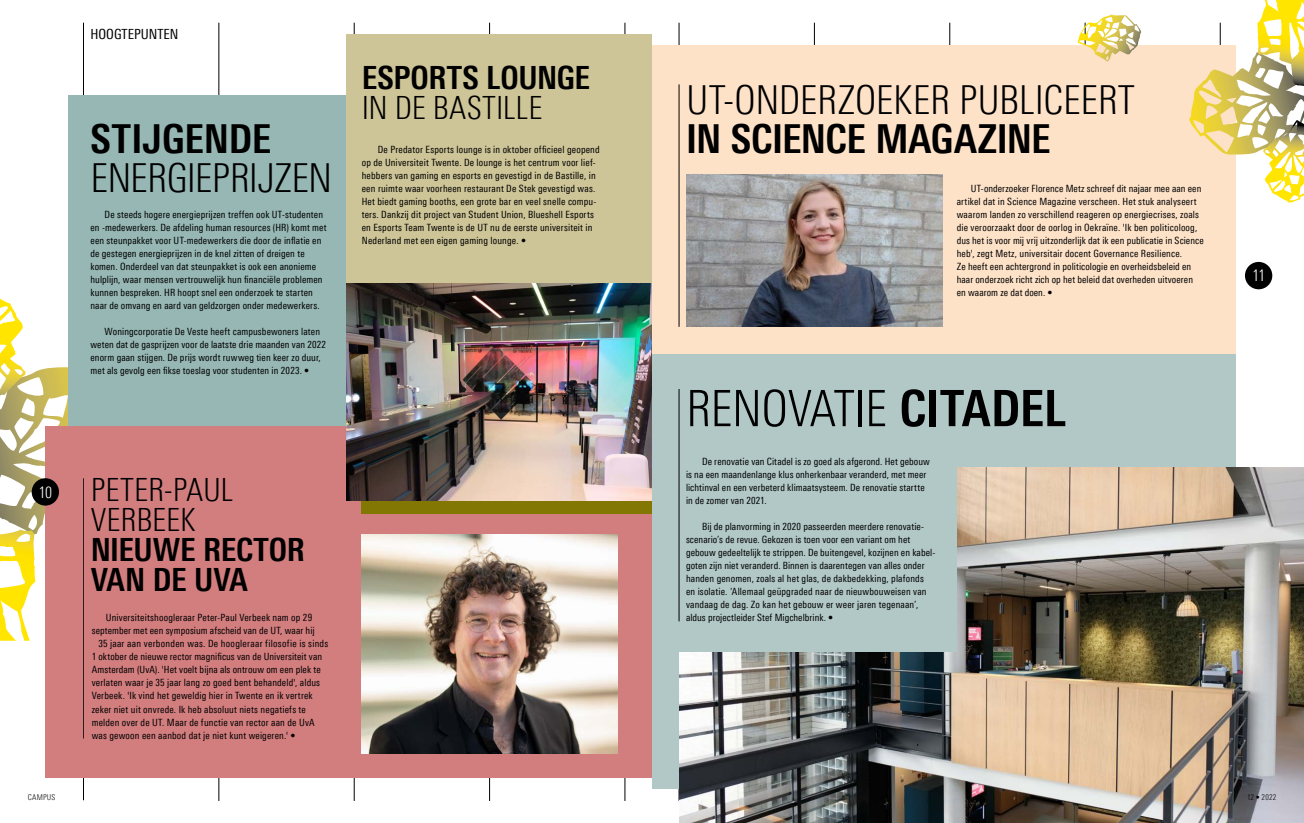
<style>
.page{position:relative;width:1304px;height:823px;background:#fff}
.page>*{position:absolute;margin:0;border:0;box-sizing:border-box;transform-origin:0 0}
.t1{font:300 50px "Linotype Univers 320 Cn";letter-spacing:-.02em;color:#000}
.t2{font:300 40px/39px "Linotype Univers 320 Cn";letter-spacing:-.015em;color:#000}
.t3{font:700 32px/30px "Linotype Univers 620 Cn";letter-spacing:-.01em;color:#000}
.t4{font:300 16px "Linotype Univers 320 Cn";color:#fff}
.t5{font:14px "Linotype Univers 420 Cn";color:#000}
.t6{font:10px/13px "Linotype Univers 420 Cn";letter-spacing:.015em;color:#000}
.t7{font:300 8px "Linotype Univers 320 Cn";letter-spacing:.03em;color:#000}
.s1{font-family:"Linotype Univers 620 Cn";font-weight:700}
.s2{font-family:"Linotype Univers 320 Cn";font-weight:300}
</style>
<div class="page">
<hr style="left:83px;top:23px;width:1px;height:776px;background:#000">
<hr style="left:354px;top:23px;width:1px;height:777px;background:#000">
<hr style="left:219px;top:23px;width:1px;height:777px;background:#000">
<hr style="left:489px;top:23px;width:1px;height:777px;background:#000">
<hr style="left:625px;top:23px;width:1px;height:777px;background:#000">
<hr style="left:950px;top:23px;width:1px;height:777px;background:#000">
<hr style="left:679px;top:23px;width:1px;height:777px;background:#000">
<hr style="left:814px;top:23px;width:1px;height:777px;background:#000">
<div style="left:652px;top:45px;width:584px;height:309px;background:#fde2c8"></div>
<svg style="left:1189px;top:0;width:115px;height:202px"></svg>
<svg style="left:1078px;top:15px;width:63px;height:46px"></svg>
<svg style="left:0;top:298px;width:68px;height:342px"></svg>
<div style="left:45px;top:426px;width:608px;height:351px;background:#d27d7e"></div>
<div style="left:652px;top:354px;width:584px;height:434px;background:#b1c8c6"></div>
<div style="left:361px;top:500px;width:291px;height:13px;background:#837704"></div>
<div style="left:68px;top:96px;width:293px;height:330px;background:#96b7b4"></div>
<div style="left:32px;top:478px;width:27px;height:27px;background:#000;border-radius:50%"></div>
<div style="left:347px;top:34px;width:305px;height:466px;background:#cdc497"></div>
<img style="left:347px;top:283px;width:305px;height:217px">
<img style="left:686px;top:174px;width:257px;height:152px">
<div style="left:1245px;top:262px;width:27px;height:27px;background:#000;border-radius:50%"></div>
<img style="left:679px;top:467px;width:625px;height:355px">
<img style="left:361px;top:534px;width:257px;height:218px">
<div style="left:652px;top:452px;width:305px;height:199px;background:#b1c8c6"></div>
<hr style="left:84px;top:478px;width:1px;height:260px;background:#000">
<hr style="left:679px;top:84px;width:1px;height:242px;background:#000">
<hr style="left:679px;top:389px;width:1px;height:232px;background:#000">
<h1 class="t5" style="left:90px;top:26px;width:90px">HOOGTEPUNTEN</h1>
<h2 class="t2" style="left:90px;top:119px;width:243px"><span class="s1">STIJGENDE<br></span>ENERGIEPRIJZEN</h2>
<p class="t6" style="left:90px;top:208px;width:238px;text-indent:14px">De steeds hogere energieprijzen treffen ook UT-studenten en -medewerkers. De afdeling human resources (HR) komt met een steunpakket voor UT-medewerkers die door de inflatie en</p>
<p class="t6" style="left:90px;top:247px;width:234px">de gestegen energieprijzen in de knel zitten of dreigen te komen. Onderdeel van dat steunpakket is ook een anonieme hulplijn, waar mensen vertrouwelijk hun financiële problemen kunnen bespreken. HR hoopt snel een onderzoek te starten</p>
<p class="t6" style="left:90px;top:299px;width:231px">naar de omvang en aard van geldzorgen onder medewerkers.</p>
<p class="t6" style="left:90px;top:325px;width:237px;text-indent:14px">Woningcorporatie De Veste heeft campusbewoners laten weten dat de gasprijzen voor de laatste drie maanden van 2022 enorm gaan stijgen. De prijs wordt ruwweg tien keer zo duur, met als gevolg een fikse toeslag voor studenten in 2023. •</p>
<h2 class="t3" style="left:362px;top:62px;width:230px">ESPORTS LOUNGE<br><span class="s2">IN DE BASTILLE</span></h2>
<p class="t6" style="left:362px;top:143px;width:240px;text-indent:16px">De Predator Esports lounge is in oktober officieel geopend op de Universiteit Twente. De lounge is het centrum voor lief&shy;hebbers van gaming en esports en gevestigd in de Bastille, in een ruimte waar voorheen restaurant De Stek gevestigd was.<br>Het biedt gaming booths, een grote bar en veel snelle compu&shy;ters. Dankzij dit project van Student Union, Blueshell Esports en Esports Team Twente is de UT nu de eerste universiteit in Nederland met een eigen gaming lounge. •</p>
<h3 class="t4" style="left:39px;top:482px;width:15px">10</h3>
<h2 class="t3" style="left:91px;top:474px;width:216px"><span class="s2">PETER-PAUL<br>VERBEEK<br></span>NIEUWE RECTOR<br>VAN DE UVA</h2>
<p class="t6" style="left:92px;top:611px;width:224px;text-align:right">Universiteitshoogleraar Peter-Paul Verbeek nam op 29 september met een symposium afscheid van de UT, waar hij</p>
<p class="t6" style="left:98px;top:637px;width:231px">35 jaar aan verbonden was. De hoogleraar filosofie is sinds</p>
<p class="t6" style="left:92px;top:650px;width:232px">1 oktober de nieuwe rector magnificus van de Universiteit van Amsterdam (UvA). 'Het voelt bijna als ontrouw om een plek te verlaten waar je 35 jaar lang zo goed bent behandeld', aldus Verbeek. 'Ik vind het geweldig hier in Twente en ik vertrek zeker niet uit onvrede. Ik heb absoluut niets negatiefs te melden over de UT. Maar de functie van rector aan de UvA</p>
<p class="t6" style="left:92px;top:728px;width:205px">was gewoon een aanbod dat je niet kunt weigeren.' •</p>
<h2 class="t2" style="left:686px;top:80px;width:450px">UT-ONDERZOEKER PUBLICEERT<br><span class="s1">IN SCIENCE MAGAZINE</span></h2>
<p class="t6" style="left:957px;top:182px;width:248px;text-indent:14px">UT-onderzoeker Florence Metz schreef dit najaar mee aan een artikel dat in Science Magazine verscheen. Het stuk analyseert waarom landen zo verschillend reageren op energiecrises, zoals die veroorzaakt door de oorlog in Oekraïne. 'Ik ben politicoloog, dus het is voor mij vrij uitzonderlijk dat ik een publicatie in Science heb', zegt Metz, universitair docent Governance Resilience.</p>
<p class="t6" style="left:957px;top:260px;width:238px">Ze heeft een achtergrond in politicologie en overheidsbeleid en haar onderzoek richt zich op het beleid dat overheden uitvoeren</p>
<p class="t6" style="left:957px;top:286px;width:97px">en waarom ze dat doen. •</p>
<h2 class="t1" style="left:686px;top:379px;width:382px">RENOVATIE <span class="s1">CITADEL</span></h2>
<p class="t6" style="left:686px;top:455px;width:245px;text-indent:16px">De renovatie van Citadel is zo goed als afgerond. Het gebouw is na een maandenlange klus onherkenbaar veranderd, met meer lichtinval en een verbeterd klimaatsysteem. De renovatie startte</p>
<p class="t6" style="left:686px;top:494px;width:82px">in de zomer van 2021.</p>
<p class="t6" style="left:686px;top:520px;width:251px;text-indent:16px">Bij de planvorming in 2020 passeerden meerdere renovatie&shy;scenario’s de revue. Gekozen is toen voor een variant om het gebouw gedeeltelijk te strippen. De buitengevel, kozijnen en kabel&shy;goten zijn niet veranderd. Binnen is daarentegen van alles onder handen genomen, zoals al het glas, de dakbedekking, plafonds en isolatie. ‘Allemaal geüpgraded naar de nieuwbouweisen van vandaag de dag. Zo kan het gebouw er weer jaren tegenaan’,</p>
<p class="t6" style="left:686px;top:611px;width:149px">aldus projectleider Stef Migchelbrink. •</p>
<h3 class="t4" style="left:1252px;top:266px;width:14px">11</h3>
<p class="t7" style="left:28px;top:792px;width:29px">CAMPUS</p>
<p class="t7" style="left:1247px;top:792px;width:31px">12 • 2022</p>
</div>
